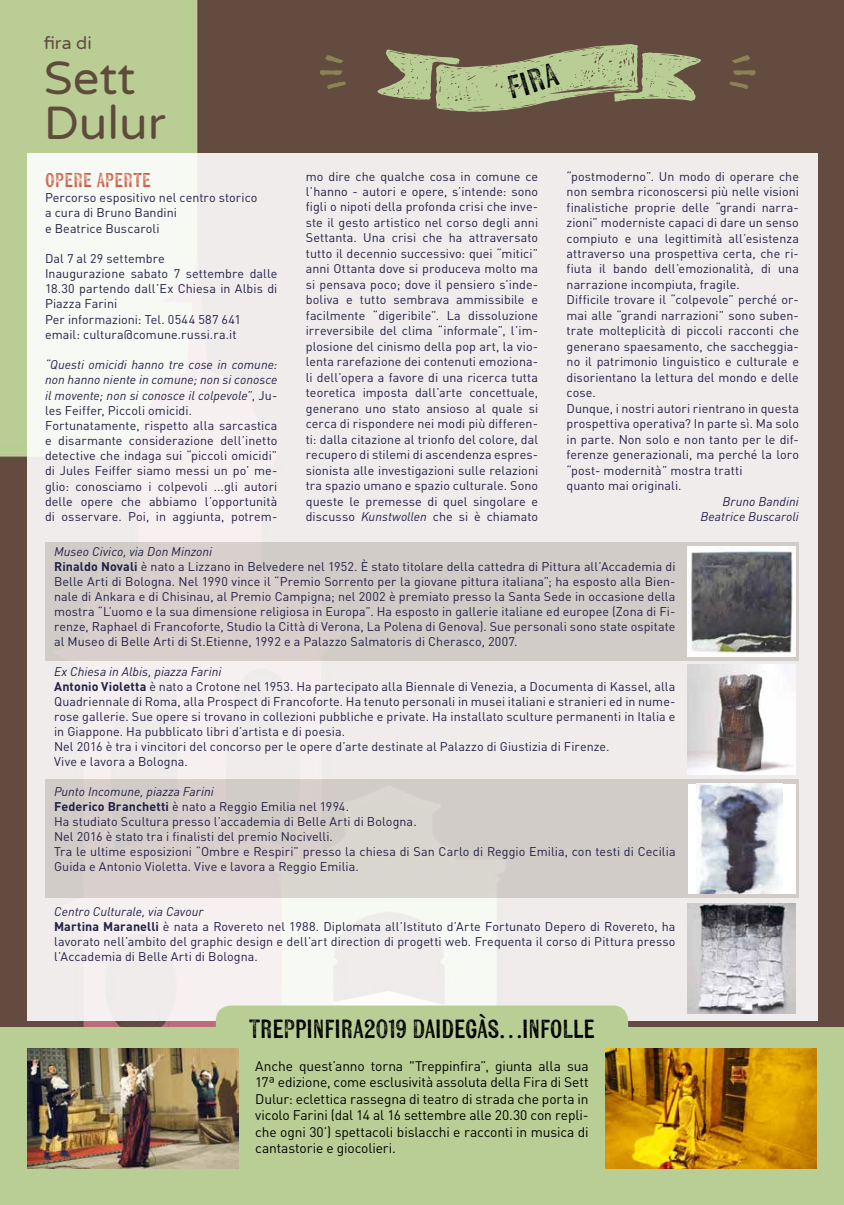
<style>
.page{position:relative;width:844px;height:1205px;background:#fff}
.page>*{position:absolute;margin:0;border:0;box-sizing:border-box;transform-origin:0 0}
.t1{font:47.12px/45px "Varela Round";color:#5f4b3c}
.t2{font:26.25px "Kiln Sans";letter-spacing:-.005em;color:#000}
.t3{font:20px "Kiln Sans";letter-spacing:.025em;color:#ca583d}
.t4{font:17.62px "Varela Round";color:#5f4b3c}
.t5{font:13.75px/16.5px "DINOT";letter-spacing:-.01em;color:#000;text-align:justify}
.t6{font:12.5px/15.5px "DINOT";letter-spacing:.005em;color:#222046}
.t7{font:italic 12.5px/15.5px "DINOT";letter-spacing:.005em;color:#222046;text-align:right}
.s1{font-style:italic}
.s2{font-weight:700}
</style>
<div class="page">
<div style="left:778px;top:0;width:65px;height:1027px;background:#634b3f"></div>
<img style="left:0;top:0;width:778px;height:1027px">
<div style="left:27px;top:154px;width:790px;height:867px;background:linear-gradient(to right,#f4f2f0,#eeeaea)"></div>
<div style="left:45px;top:542px;width:753px;height:119px;background:#d2ccc8"></div>
<div style="left:45px;top:779px;width:753px;height:119px;background:#d2ccc8"></div>
<svg style="left:729px;top:82px;width:19px;height:7px"></svg>
<svg style="left:731px;top:55px;width:19px;height:8px"></svg>
<svg style="left:732px;top:70px;width:23px;height:6px"></svg>
<svg style="left:327px;top:82px;width:19px;height:7px"></svg>
<svg style="left:325px;top:55px;width:18px;height:8px"></svg>
<svg style="left:319px;top:70px;width:23px;height:6px"></svg>
<img style="left:687px;top:547px;width:108px;height:110px">
<img style="left:687px;top:664px;width:108px;height:110px">
<img style="left:687px;top:903px;width:108px;height:110px">
<div style="left:687px;top:784px;width:108px;height:110px;background:#fff"></div>
<img style="left:696px;top:784px;width:85px;height:110px">
<div style="left:216px;top:1005px;width:412px;height:44px;background:#b9ce95;border-radius:15px"></div>
<div style="left:0;top:1027px;width:843px;height:178px;background:#b9ce95"></div>
<img style="left:27px;top:1049px;width:211px;height:119px">
<img style="left:605px;top:1049px;width:211px;height:119px">
<svg style="left:377px;top:44px;width:324px;height:68px;background:#949670"></svg>
<h3 class="t4" style="left:44px;top:31px;width:50px">fira di</h3>
<h1 class="t1" style="left:44px;top:54px;width:124px">Sett<br>Dulur</h1>
<h3 class="t3" style="left:45px;top:167px;width:107px">OPERE APERTE</h3>
<p class="t6" style="left:45px;top:190px;width:214px;line-height:15.1px">Percorso espositivo nel centro storico a cura di Bruno Bandini<br>e Beatrice Buscaroli</p>
<p class="t6" style="left:45px;top:251px;width:234px;line-height:15.1px">Dal 7 al 29 settembre<br>Inaugurazione sabato 7 settembre dalle<br>18.30 partendo dall’Ex Chiesa in Albis di<br>Piazza Farini<br>Per informazioni: Tel. 0544 587 641 email: cultura@comune.russi.ra.it</p>
<p class="t6" style="left:45px;top:357px;width:234px;line-height:15.1px"><span class="s1">“Questi omicidi hanno tre cose in comune: non hanno niente in comune; non si conosce il movente; non si conosce il colpevole”</span>, Ju&shy;les Feiffer, Piccoli omicidi.<br>Fortunatamente, rispetto alla sarcastica e disarmante considerazione dell’inetto detective che indaga sui “piccoli omicidi” di Jules Feiffer siamo messi un po’ me&shy;glio: conosciamo i colpevoli ...gli autori delle opere che abbiamo l’opportunità di osservare. Poi, in aggiunta, potrem-</p>
<p class="t6" style="left:306px;top:168px;width:234px;text-align:justify">mo dire che qualche cosa in comune ce l’hanno - autori e opere, s’intende: sono figli o nipoti della profonda crisi che inve&shy;ste il gesto artistico nel corso degli anni Settanta. Una crisi che ha attraversato tutto il decennio successivo: quei “mitici” anni Ottanta dove si produceva molto ma si pensava poco; dove il pensiero s’inde&shy;boliva e tutto sembrava ammissibile e facilmente “digeribile”. La dissoluzione irreversibile del clima “informale”, l’im&shy;plosione del cinismo della pop art, la vio&shy;lenta rarefazione dei contenuti emoziona&shy;li dell’opera a favore di una ricerca tutta teoretica imposta dall’arte concettuale, generano uno stato ansioso al quale si cerca di rispondere nei modi più differen&shy;ti: dalla citazione al trionfo del colore, dal recupero di stilemi di ascendenza espres&shy;sionista alle investigazioni sulle relazioni tra spazio umano e spazio culturale. Sono queste le premesse di quel singolare e discusso <span class="s1">Kunstwollen</span> che si è chiamato</p>
<p class="t6" style="left:566px;top:168px;width:234px">“postmoderno”. Un modo di operare che non sembra riconoscersi più nelle visioni finalistiche proprie delle “grandi narra&shy;zioni” moderniste capaci di dare un senso compiuto e una legittimità all’esistenza attraverso una prospettiva certa, che ri&shy;fiuta il bando dell’emozionalità, di una narrazione incompiuta, fragile.<br>Difficile trovare il “colpevole” perché or&shy;mai alle “grandi narrazioni” sono suben&shy;trate molteplicità di piccoli racconti che generano spaesamento, che saccheggia&shy;no il patrimonio linguistico e culturale e disorientano la lettura del mondo e delle cose.<br>Dunque, i nostri autori rientrano in questa prospettiva operativa? In parte sì. Ma solo in parte. Non solo e non tanto per le dif&shy;ferenze generazionali, ma perché la loro “post- modernità” mostra tratti<br>quanto mai originali.</p>
<p class="t7" style="left:700px;top:493px;width:100px">Bruno Bandini<br>Beatrice Buscaroli</p>
<p class="t6" style="left:54px;top:544px;width:622px;line-height:15px"><span class="s1">Museo Civico, via Don Minzoni<br></span><span class="s2">Rinaldo Novali</span> è nato a Lizzano in Belvedere nel 1952. È stato titolare della cattedra di Pittura all’Accademia di Belle Arti di Bologna. Nel 1990 vince il “Premio Sorrento per la giovane pittura italiana”; ha esposto alla Bien&shy;nale di Ankara e di Chisinau, al Premio Campigna; nel 2002 è premiato presso la Santa Sede in occasione della mostra “L’uomo e la sua dimensione religiosa in Europa”. Ha esposto in gallerie italiane ed europee (Zona di Fi&shy;renze, Raphael di Francoforte, Studio la Città di Verona, La Polena di Genova). Sue personali sono state ospitate al Museo di Belle Arti di St.Etienne, 1992 e a Palazzo Salmatoris di Cherasco, 2007.</p>
<p class="t6" style="left:54px;top:664px;width:622px;line-height:15px"><span class="s1">Ex Chiesa in Albis, piazza Farini<br></span><span class="s2">Antonio Violetta</span> è nato a Crotone nel 1953. Ha partecipato alla Biennale di Venezia, a Documenta di Kassel, alla Quadriennale di Roma, alla Prospect di Francoforte. Ha tenuto personali in musei italiani e stranieri ed in nume&shy;rose gallerie. Sue opere si trovano in collezioni pubbliche e private. Ha installato sculture permanenti in Italia e in Giappone. Ha pubblicato libri d’artista e di poesia.<br>Nel 2016 è tra i vincitori del concorso per le opere d’arte destinate al Palazzo di Giustizia di Firenze.<br>Vive e lavora a Bologna.</p>
<p class="t6" style="left:54px;top:784px;width:623px;line-height:15px"><span class="s1">Punto Incomune, piazza Farini<br></span><span class="s2">Federico Branchetti</span> è nato a Reggio Emilia nel 1994.<br>Ha studiato Scultura presso l’accademia di Belle Arti di Bologna.<br>Nel 2016 è stato tra i finalisti del premio Nocivelli.<br>Tra le ultime esposizioni “Ombre e Respiri” presso la chiesa di San Carlo di Reggio Emilia, con testi di Cecilia Guida e Antonio Violetta. Vive e lavora a Reggio Emilia.</p>
<p class="t6" style="left:54px;top:904px;width:623px;line-height:15px"><span class="s1">Centro Culturale, via Cavour<br></span><span class="s2">Martina Maranelli</span> è nata a Rovereto nel 1988. Diplomata all’Istituto d’Arte Fortunato Depero di Rovereto, ha lavorato nell’ambito del graphic design e dell’art direction di progetti web. Frequenta il corso di Pittura presso l’Accademia di Belle Arti di Bologna.</p>
<h2 class="t2" style="left:249px;top:1012px;width:347px">TREPPINFIRA2019 DAIDEGÀS…INFOLLE</h2>
<p class="t5" style="left:255px;top:1057px;width:335px">Anche quest’anno torna "Treppinfira”, giunta alla sua 17ª edizione, come esclusività assoluta della Fira di Sett Dulur: eclettica rassegna di teatro di strada che porta in vicolo Farini (dal 14 al 16 settembre alle 20.30 con repli&shy;che ogni 30’) spettacoli bislacchi e racconti in musica di cantastorie e giocolieri.</p>
</div>
